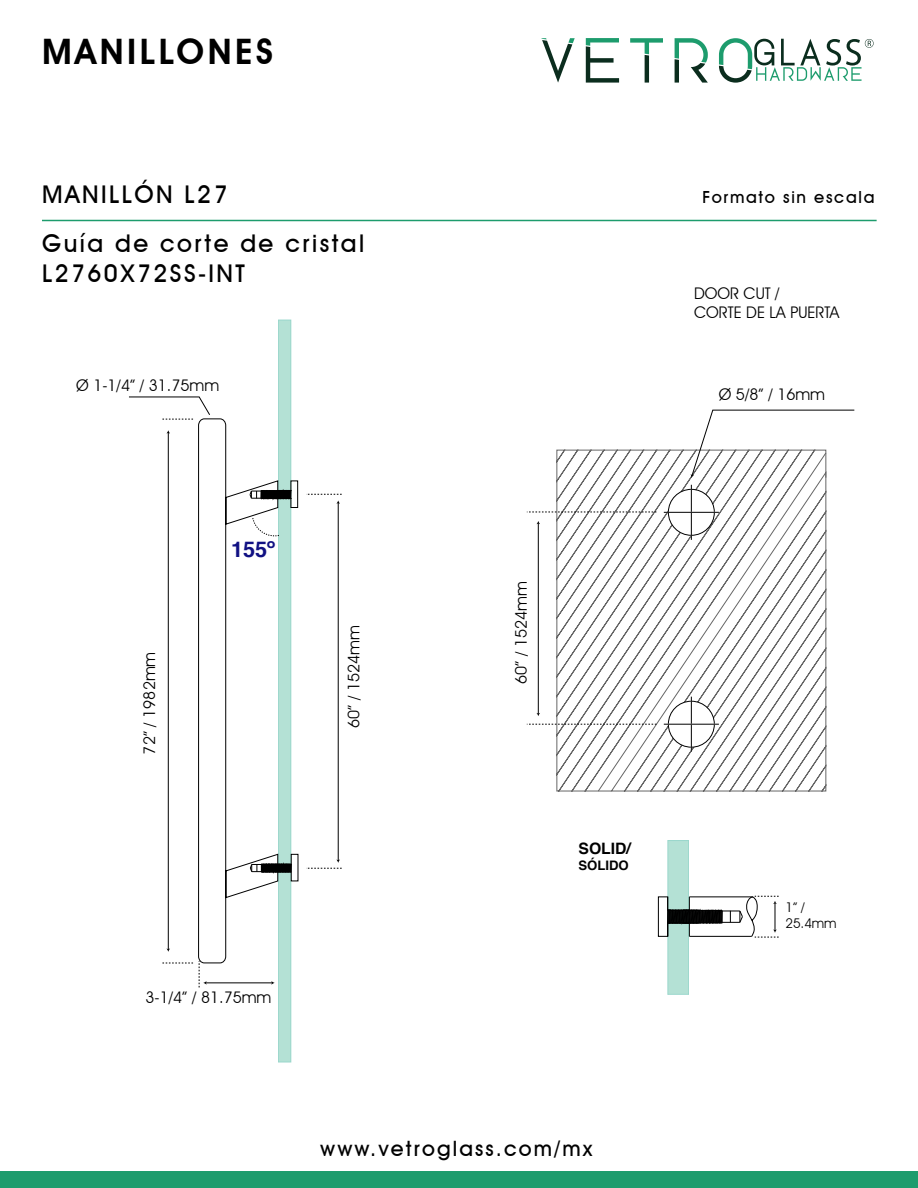
<style>
.page{position:relative;width:918px;height:1188px;background:#fff}
.page>*{position:absolute;margin:0;border:0;box-sizing:border-box;transform-origin:0 0}
.t1{font:600 35.1px "Avant Garde IT Cby BT";letter-spacing:.1em;color:#000}
.t2{font:500 24.45px/30px "Avant Garde IT Cby BT";letter-spacing:.1em;color:#000}
.t3{font:700 21.75px "Helvetica";color:#111183}
.t4{font:500 21.15px "Avant Garde IT Cby BT";letter-spacing:.1em;color:#000}
.t5{font:500 16.65px "Avant Garde IT Cby BT";letter-spacing:.1em;color:#000}
.t6{font:16.05px/19.2px "Avant Garde IT Cby BT";color:#000}
.t7{font:700 15.75px "Helvetica";color:#000}
.t8{font:13.35px/16px "Avant Garde IT Cby BT";color:#000}
.t9{font:700 13.05px "Helvetica";color:#000}
</style>
<div class="page">
<div style="left:0;top:1171px;width:917px;height:17px;background:#1d9c6d"></div>
<svg style="left:541px;top:38px;width:34px;height:45px"></svg>
<svg style="left:586px;top:38px;width:33px;height:45px"></svg>
<svg style="left:630px;top:38px;width:33px;height:45px"></svg>
<svg style="left:675px;top:38px;width:33px;height:45px"></svg>
<svg style="left:719px;top:38px;width:155px;height:45px"></svg>
<div style="left:278px;top:320px;width:13px;height:742px;background:#b4e1d5"></div>
<div style="left:278px;top:320px;width:13px;height:742px;border:1px solid #6fc6b6"></div>
<hr style="left:338px;top:503px;width:1px;height:357px;background:#000">
<svg style="left:306px;top:494px;width:36px;height:10px"></svg>
<svg style="left:306px;top:860px;width:36px;height:9px"></svg>
<hr style="left:538px;top:523px;width:1px;height:191px;background:#000">
<svg style="left:556px;top:450px;width:270px;height:341px"></svg>
<svg style="left:598px;top:791px;width:14px;height:1px"></svg>
<div style="left:668px;top:489px;width:46px;height:46px;background:#fff;border-radius:50%"></div>
<div style="left:668px;top:489px;width:47px;height:47px;border:1px solid #000;border-radius:50%"></div>
<hr style="left:691px;top:485px;width:1px;height:55px;background:#000">
<hr style="left:664px;top:512px;width:55px;height:1px;background:#000">
<div style="left:668px;top:701px;width:46px;height:46px;background:#fff;border-radius:50%"></div>
<div style="left:668px;top:701px;width:47px;height:46px;border:1px solid #000;border-radius:50%"></div>
<hr style="left:691px;top:697px;width:1px;height:55px;background:#000">
<hr style="left:664px;top:724px;width:55px;height:1px;background:#000">
<svg style="left:691px;top:410px;width:164px;height:68px"></svg>
<svg style="left:527px;top:512px;width:129px;height:1px"></svg>
<svg style="left:527px;top:724px;width:129px;height:1px"></svg>
<div style="left:291px;top:481px;width:7px;height:27px;border:1px solid #000"></div>
<svg style="left:129px;top:397px;width:163px;height:590px"></svg>
<div style="left:668px;top:841px;width:21px;height:153px;background:#b4e1d5"></div>
<div style="left:668px;top:840px;width:21px;height:155px;border:1px solid #6fc6b6"></div>
<div style="left:658px;top:897px;width:10px;height:40px;border:1px solid #000"></div>
<svg style="left:667px;top:896px;width:112px;height:42px"></svg>
<h1 class="t1" style="left:42px;top:30px;width:233px">MANILLONES</h1>
<h2 class="t2" style="left:42px;top:179px;width:187px">MANILLÓN L27</h2>
<h2 class="t2" style="left:42px;top:229px;width:324px">Guía de corte de cristal<br>L2760X72SS-INT</h2>
<p class="t6" style="left:76px;top:375px;width:145px">Ø 1-1/4” / 31.75mm</p>
<p class="t6" style="left:140px;top:755px;width:104px;rotate:-90deg">72” / 1982mm</p>
<h3 class="t3" style="left:231px;top:532px;width:46px">155º</h3>
<p class="t6" style="left:344px;top:728px;width:104px;rotate:-90deg">60” / 1524mm</p>
<p class="t6" style="left:146px;top:988px;width:127px">3-1/4” / 81.75mm</p>
<p class="t6" style="left:511px;top:684px;width:104px;rotate:-90deg">60” / 1524mm</p>
<p class="t7" style="left:579px;top:836px;width:54px">SOLID/</p>
<p class="t9" style="left:579px;top:855px;width:52px">SÓLIDO</p>
<h3 class="t4" style="left:320px;top:1135px;width:274px">www.vetroglass.com/mx</h3>
<p class="t5" style="left:703px;top:187px;width:173px">Formato sin escala</p>
<p class="t6" style="left:694px;top:283px;width:147px">DOOR CUT /<br>CORTE DE LA PUERTA</p>
<p class="t6" style="left:719px;top:385px;width:108px">Ø 5/8” / 16mm</p>
<p class="t8" style="left:785px;top:899px;width:53px">1” /<br>25.4mm</p>
</div>
